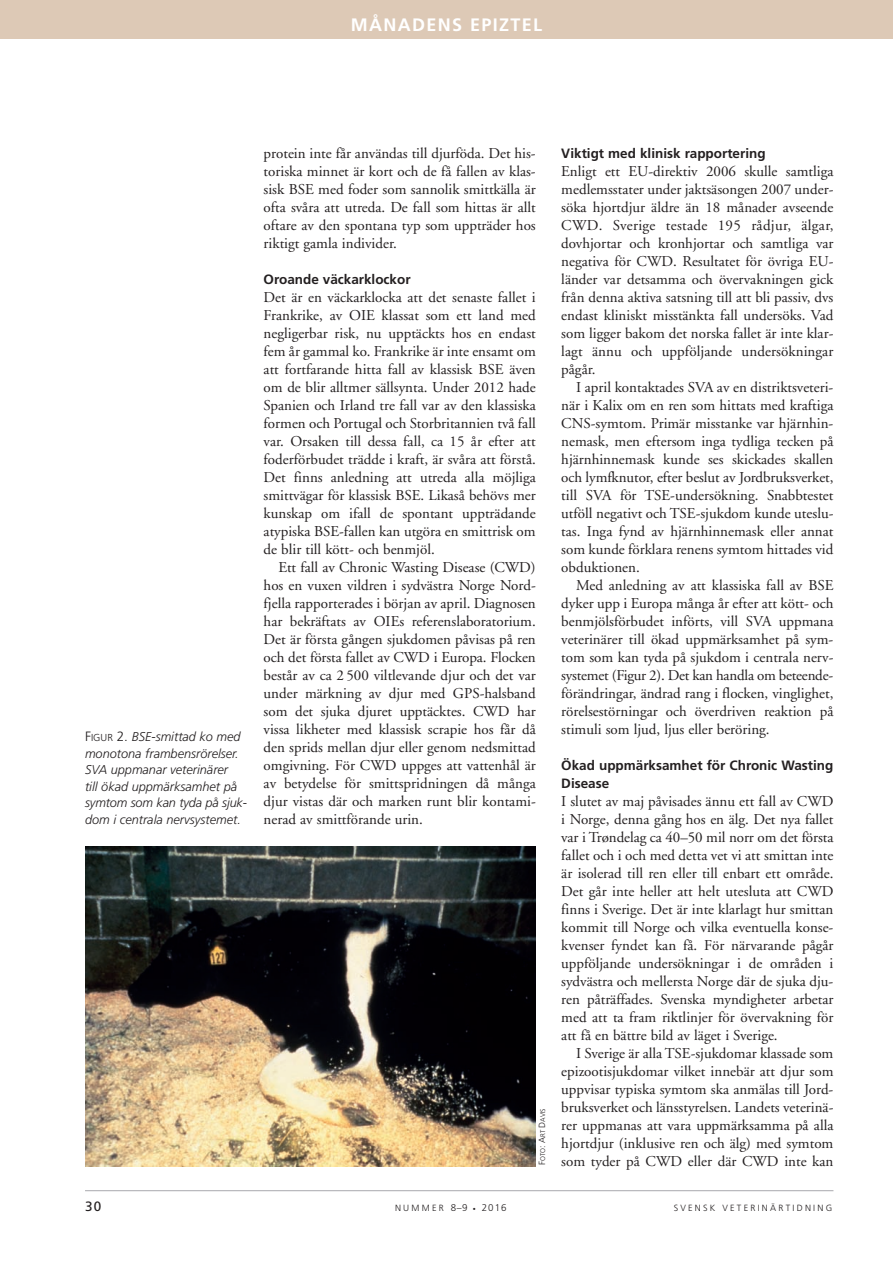
<style>
.page{position:relative;width:893px;height:1263px;background:#fff}
.page>*{position:absolute;margin:0;border:0;box-sizing:border-box;transform-origin:0 0}
.t1{font:700 18px "Frutiger";letter-spacing:.075em;color:#fff}
.t2{font:15px/18px "Adobe Garamond";color:#231f20;text-align:justify}
.t3{font:700 13.5px/18px "Frutiger";color:#231f20}
.t4{font:13.5px "Frutiger";color:#231f20}
.t5{font:italic 300 12.75px/16.5px "Frutiger";color:#231f20}
.t6{font:300 9.75px "Frutiger";color:#231f20}
.t7{font:300 9px "Frutiger";letter-spacing:.25em;color:#231f20}
.t8{font:300 6.75px "Frutiger";color:#231f20}
.s1{font-style:normal;font-size:13.5px}
.s2{font-style:normal;font-size:10.2px}
.s3{font-size:9px}
.s4{font-size:6px}
</style>
<div class="page">
<hr style="left:85px;top:1190px;width:748px;height:1px;background:#a8a9ad">
<div style="left:0;top:0;width:893px;height:38px;background:#ddc9b6"></div>
<img style="left:85px;top:847px;width:451px;height:319px">
<p class="t1" style="left:351px;top:17px;width:193px">MÅNADENS EPIZTEL</p>
<p class="t5" style="left:85px;top:730px;width:164px"><span class="s1">F</span><span class="s2">IGUR</span> <span class="s1">2.</span> BSE-smittad ko med monotona frambensrörelser.<br>SVA uppmanar veterinärer<br>till ökad uppmärksamhet på symtom som kan tyda på sjuk&shy;dom i centrala nervsystemet.</p>
<p class="t2" style="left:264px;top:146px;width:274px">protein inte får användas till djurföda. Det his&shy;toriska minnet är kort och de få fallen av klas&shy;sisk BSE med foder som sannolik smittkälla är ofta svåra att utreda. De fall som hittas är allt oftare av den spontana typ som uppträder hos riktigt gamla individer.</p>
<p class="t3" style="left:264px;top:271px;width:148px">Oroande väckarklockor</p>
<p class="t2" style="left:264px;top:290px;width:274px">Det är en väckarklocka att det senaste fallet i Frankrike, av OIE klassat som ett land med negligerbar risk, nu upptäckts hos en endast fem år gammal ko. Frankrike är inte ensamt om att fortfarande hitta fall av klassisk BSE även om de blir alltmer sällsynta. Under 2012 hade Spanien och Irland tre fall var av den klassiska formen och Portugal och Storbritannien två fall var. Orsaken till dessa fall, ca 15 år efter att foderförbudet trädde i kraft, är svåra att förstå.<br>Det finns anledning att utreda alla möjliga smittvägar för klassisk BSE. Likaså behövs mer kunskap om ifall de spontant uppträdande atypiska BSE-fallen kan utgöra en smittrisk om de blir till kött- och benmjöl.</p>
<p class="t2" style="left:264px;top:560px;width:274px;text-indent:15px">Ett fall av Chronic Wasting Disease (CWD) hos en vuxen vildren i sydvästra Norge Nord&shy;fjella rapporterades i början av april. Diagnosen har bekräftats av OIEs referenslaboratorium.<br>Det är första gången sjukdomen påvisas på ren och det första fallet av CWD i Europa. Flocken består av ca 2 500 viltlevande djur och det var under märkning av djur med GPS-halsband som det sjuka djuret upptäcktes. CWD har vissa likheter med klassisk scrapie hos får då den sprids mellan djur eller genom nedsmittad omgivning. För CWD uppges att vattenhål är av betydelse för smittspridningen då många djur vistas där och marken runt blir kontami&shy;nerad av smittförande urin.</p>
<p class="t8" style="left:540px;top:1165px;width:58px;rotate:-90deg"><span class="s3">F</span>OTO<span class="s3">: A</span>RT <span class="s3">D</span>AVIS</p>
<p class="t3" style="left:561px;top:145px;width:206px">Viktigt med klinisk rapportering</p>
<p class="t2" style="left:561px;top:164px;width:274px">Enligt ett EU-direktiv 2006 skulle samtliga medlemsstater under jaktsäsongen 2007 under&shy;söka hjortdjur äldre än 18 månader avseende CWD. Sverige testade 195 rådjur, älgar, dovhjortar och kronhjortar och samtliga var negativa för CWD. Resultatet för övriga EU&shy;länder var detsamma och övervakningen gick från denna aktiva satsning till att bli passiv, dvs endast kliniskt misstänkta fall undersöks. Vad som ligger bakom det norska fallet är inte klar&shy;lagt ännu och uppföljande undersökningar pågår.</p>
<p class="t2" style="left:561px;top:380px;width:274px;text-indent:15px">I april kontaktades SVA av en distriktsveteri&shy;när i Kalix om en ren som hittats med kraftiga CNS-symtom. Primär misstanke var hjärnhin&shy;nemask, men eftersom inga tydliga tecken på hjärnhinnemask kunde ses skickades skallen och lymfknutor, efter beslut av Jordbruksverket, till SVA för TSE-undersökning. Snabbtestet utföll negativt och TSE-sjukdom kunde uteslu&shy;tas. Inga fynd av hjärnhinnemask eller annat som kunde förklara renens symtom hittades vid obduktionen.</p>
<p class="t2" style="left:561px;top:578px;width:274px;text-indent:15px">Med anledning av att klassiska fall av BSE dyker upp i Europa många år efter att kött- och benmjölsförbudet införts, vill SVA uppmana veterinärer till ökad uppmärksamhet på sym&shy;tom som kan tyda på sjukdom i centrala nerv&shy;systemet (Figur 2). Det kan handla om beteende - förändringar, ändrad rang i flocken, vinglighet, rörelsestörningar och överdriven reaktion på stimuli som ljud, ljus eller beröring.</p>
<p class="t3" style="left:561px;top:757px;width:274px">Ökad uppmärksamhet för Chronic Wasting<br>Disease</p>
<p class="t2" style="left:561px;top:794px;width:274px">I slutet av maj påvisades ännu ett fall av CWD i Norge, denna gång hos en älg. Det nya fallet var i Trøndelag ca 40–50 mil norr om det första fallet och i och med detta vet vi att smittan inte är isolerad till ren eller till enbart ett område.<br>Det går inte heller att helt utesluta att CWD finns i Sverige. Det är inte klarlagt hur smittan kommit till Norge och vilka eventuella konse&shy;kvenser fyndet kan få. För närvarande pågår uppföljande undersökningar i de områden i sydvästra och mellersta Norge där de sjuka dju&shy;ren påträffades. Svenska myndigheter arbetar med att ta fram riktlinjer för övervakning för att få en bättre bild av läget i Sverige.</p>
<p class="t2" style="left:561px;top:1046px;width:274px;text-indent:15px">I Sverige är alla TSE-sjukdomar klassade som epizootisjukdomar vilket innebär att djur som uppvisar typiska symtom ska anmälas till Jord&shy;bruksverket och länsstyrelsen. Landets veterinä&shy;rer uppmanas att vara uppmärksamma på alla hjortdjur (inklusive ren och älg) med symtom som tyder på CWD eller där CWD inte kan</p>
<p class="t4" style="left:85px;top:1200px;width:18px">30</p>
<p class="t6" style="left:395px;top:1203px;width:113px"><span class="s3">NUMMER</span> 8–9 <span class="s4">•</span> 2016</p>
<p class="t7" style="left:674px;top:1204px;width:160px">SVENSK VETERINÄRTIDNING</p>
</div>
